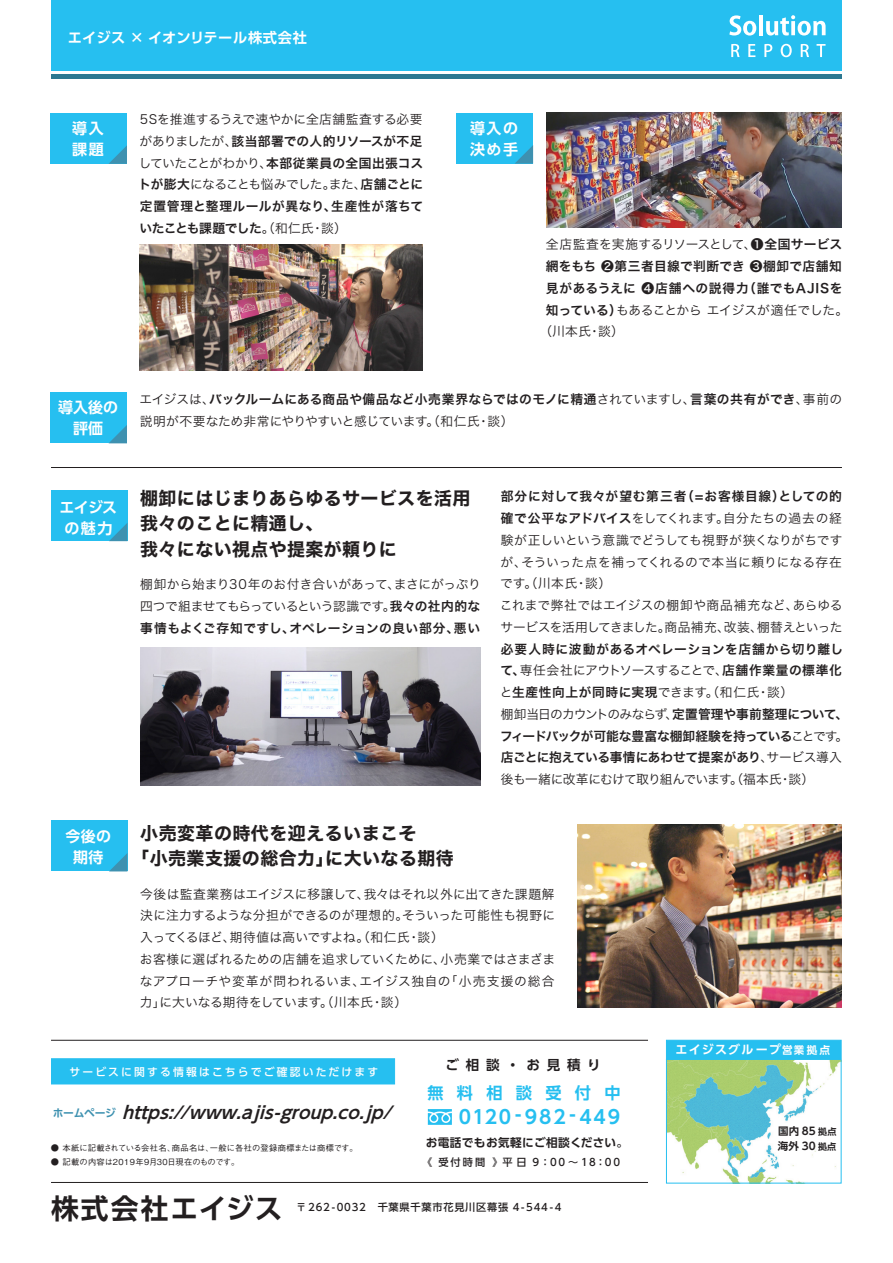
<style>
.page{position:relative;width:893px;height:1263px;background:#fff}
.page>*{position:absolute;margin:0;border:0;box-sizing:border-box;transform-origin:0 0}
.t1{font:700 27.75px "UD Shin Go Pro De";letter-spacing:.075em;color:#231f20}
.t2{font:700 18.75px "UD Shin Go Pro De";letter-spacing:.1em;color:#26bff0}
.t3{font:18px/25.5px "Hira Kaku Std W7";letter-spacing:.02em;color:#231f20}
.t4{font:italic 700 16.95px "UD Shin Go Pro De";color:#231f20;scale:1.04 1}
.t5{font:700 16.2px "UD Shin Go Pro De";letter-spacing:.82em;color:#26bff0}
.t6{font:700 15px/21px "UD Shin Go Pro De";letter-spacing:.025em;color:#fff;text-align:center}
.t7{font:700 14.25px "UD Shin Go Pro De";letter-spacing:.025em;color:#fff}
.t8{font:700 13.5px "UD Shin Go Pro De";letter-spacing:.5em;color:#231f20}
.t9{font:12.75px/21.8px "Hira Kaku Std W3";letter-spacing:-.01em;color:#231f20}
.t10{font:12.75px/21.8px "Hira Kaku Std W6";letter-spacing:.02em;color:#231f20}
.t11{font:12.75px/21.8px "Hira Kaku Std W3";letter-spacing:.01em;color:#231f20}
.t12{font:12.75px/21.8px "Hira Kaku Std W3";letter-spacing:-.055em;color:#231f20}
.t13{font:12.75px/21.8px "Hira Kaku Std W6";letter-spacing:-.025em;color:#231f20}
.t14{font:12.75px "Hira Kaku Std W3";letter-spacing:-.05em;color:#231f20}
.t15{font:12.75px "Hira Kaku Std W3";letter-spacing:-.03em;color:#231f20}
.t16{font:12.75px "Hira Kaku Std W6";letter-spacing:.05em;color:#231f20}
.t17{font:700 12px "UD Shin Go Pro De";letter-spacing:.1em;color:#fff}
.t18{font:700 11.7px "UD Shin Go Pro De";letter-spacing:.035em;color:#231f20}
.t19{font:500 10.8px "UD Shin Go Pro";letter-spacing:.2em;color:#fff}
.t20{font:700 10.8px "UD Shin Go Pro De";letter-spacing:-.025em;color:#3e91b0}
.t21{font:700 10.5px/15px "UD Shin Go Pro De";letter-spacing:.01em;color:#231f20}
.t22{font:500 10.2px "UD Shin Go Pro";letter-spacing:.075em;color:#231f20}
.t23{font:500 10.2px "UD Shin Go Pro";letter-spacing:.2em;color:#231f20}
.t24{font:500 8.25px "Gothic BBB Pro";letter-spacing:.01em;color:#231f20}
.s1{font-family:"Hira Kaku Std W3"}
.s2{font-family:"Hira Kaku Std W6"}
.s3{font-size:10.5px}
.s4{font-size:9px}
</style>
<div class="page">
<hr style="left:51px;top:467px;width:791px;height:1px;background:#231f20">
<div style="left:51px;top:113px;width:76px;height:51px;background:#26bff0"></div>
<svg style="left:109px;top:145px;width:18px;height:19px"></svg>
<hr style="left:51px;top:1040px;width:597px;height:1px;background:#231f20">
<hr style="left:51px;top:1182px;width:597px;height:1px;background:#231f20">
<div style="left:51px;top:0;width:791px;height:70px;background:#26bff0"></div>
<hr style="left:51px;top:74px;width:791px;height:4px;background:#2c7891">
<div style="left:51px;top:490px;width:76px;height:51px;background:#26bff0"></div>
<svg style="left:109px;top:523px;width:18px;height:18px"></svg>
<div style="left:51px;top:820px;width:76px;height:51px;background:#26bff0"></div>
<svg style="left:109px;top:853px;width:18px;height:18px"></svg>
<div style="left:457px;top:113px;width:76px;height:51px;background:#26bff0"></div>
<svg style="left:515px;top:145px;width:18px;height:19px"></svg>
<div style="left:51px;top:392px;width:76px;height:51px;background:#26bff0"></div>
<svg style="left:109px;top:425px;width:18px;height:18px"></svg>
<svg style="left:428px;top:1109px;width:24px;height:16px"></svg>
<svg style="left:729px;top:15px;width:27px;height:21px"></svg>
<hr style="left:759px;top:15px;width:4px;height:20px;background:#fff">
<svg style="left:766px;top:15px;width:60px;height:21px"></svg>
<svg style="left:731px;top:44px;width:9px;height:13px"></svg>
<svg style="left:748px;top:44px;width:7px;height:13px"></svg>
<svg style="left:764px;top:44px;width:8px;height:13px"></svg>
<svg style="left:781px;top:44px;width:11px;height:13px"></svg>
<svg style="left:801px;top:44px;width:8px;height:13px"></svg>
<svg style="left:816px;top:44px;width:9px;height:13px"></svg>
<div style="left:666px;top:1040px;width:175px;height:20px;background:#26bff0;border:1px solid #26bff0"></div>
<div style="left:51px;top:1058px;width:344px;height:26px;background:#26bff0;border:1px solid #26bff0"></div>
<img style="left:140px;top:244px;width:283px;height:126px">
<img style="left:547px;top:113px;width:295px;height:114px">
<img style="left:578px;top:825px;width:263px;height:182px">
<img style="left:668px;top:1061px;width:171px;height:120px">
<div style="left:666px;top:1059px;width:175px;height:124px;border:1px solid #26bff0"></div>
<img style="left:140px;top:648px;width:340px;height:137px">
<p class="t7" style="left:68px;top:26px;width:241px">エイジス × イオンリテール株式会社</p>
<p class="t6" style="left:72px;top:117px;width:33px;text-align:left">導入課題</p>
<p class="t9" style="left:140px;top:108px;width:284px">5Sを推進するうえで速やかに全店舗監査する必要</p>
<p class="t10" style="left:139px;top:130px;width:286px"><span class="s1">がありましたが、</span>該当部署での人的リソースが不足<span class="s1">していたことがわかり、</span>本部従業員の全国出張コス</p>
<p class="t14" style="left:139px;top:175px;width:286px"><span class="s2">トが膨大</span>になることも悩みでした。また、<span class="s2">店舗ごとに</span></p>
<p class="t10" style="left:139px;top:196px;width:285px">定置管理と整理ルールが異なり、生産性が落ちていたことも課題でした<span class="s1">。（和仁氏・談）</span></p>
<p class="t6" style="left:470px;top:117px;width:49px;text-align:left">導入の決め手</p>
<p class="t9" style="left:546px;top:234px;width:298px">全店監査を実施するリソースとして、<span class="s2">❶全国サービス</span></p>
<p class="t10" style="left:546px;top:256px;width:298px">網をもち ❷第三者目線で判断でき ❸棚卸で店舗知見があるうえに ❹店舗への説得力（誰でもAJISを</p>
<p class="t9" style="left:540px;top:299px;width:310px;text-indent:6px"><span class="s2">知っている）</span>もあることから エイジスが適任でした。（川本氏・談）</p>
<p class="t6" style="left:58px;top:397px;width:62px">導入後の評価</p>
<p class="t6" style="left:60px;top:496px;width:59px">エイジスの魅力</p>
<p class="t6" style="left:66px;top:826px;width:47px">今後の期待</p>
<p class="t10" style="left:139px;top:389px;width:704px"><span class="s1">エイジスは、</span>バックルームにある商品や備品など小売業界ならではのモノに精通<span class="s1">されていますし、</span>言葉の共有ができ<span class="s1">、事前の</span></p>
<p class="t15" style="left:140px;top:412px;width:375px">説明が不要なため非常にやりやすいと感じています。（和仁氏・談）</p>
<h3 class="t3" style="left:140px;top:486px;width:332px">棚卸にはじまりあらゆるサービスを活用我々のことに精通し、<br>我々にない視点や提案が頼りに</h3>
<p class="t9" style="left:140px;top:573px;width:342px">棚卸から始まり30年のお付き合いがあって、まさにがっぷり四つで組ませてもらっているという認識です。<span class="s2">我々の社内的な</span></p>
<p class="t10" style="left:140px;top:617px;width:341px">事情もよくご存知ですし、オペレーションの良い部分、悪い</p>
<h3 class="t3" style="left:131px;top:821px;width:324px;text-indent:9px">小売変革の時代を迎えるいまこそ<br>「小売業支援の総合力」に大いなる期待</h3>
<p class="t16" style="left:501px;top:487px;width:343px">部分に対して我々が望む第三者（=お客様目線）としての的</p>
<p class="t9" style="left:500px;top:507px;width:344px"><span class="s2">確で公平なアドバイス</span>をしてくれます。自分たちの過去の経験が正しいという意識でどうしても視野が狭くなりがちですが、そういった点を補ってくれるので本当に頼りになる存在です。（川本氏・談）<br>これまで弊社ではエイジスの棚卸や商品補充など、あらゆるサービスを活用してきました。商品補充、改装、棚替えといった</p>
<p class="t10" style="left:501px;top:638px;width:344px">必要人時に波動があるオペレーションを店舗から切り離し</p>
<p class="t12" style="left:500px;top:660px;width:350px"><span class="s2">て、</span>専任会社にアウトソースすることで、<span class="s2">店舗作業量の標準化</span>と<span class="s2">生産性向上が同時に実現</span>できます。（和仁氏・談）<br>棚卸当日のカウントのみならず、<span class="s2">定置管理や事前整理について、</span></p>
<p class="t13" style="left:500px;top:725px;width:350px">フィードバックが可能な豊富な棚卸経験を持っている<span class="s1">ことです。</span>店ごとに抱えている事情にあわせて提案があり<span class="s1">、サービス導入</span></p>
<p class="t14" style="left:501px;top:770px;width:315px">後も一緒に改革にむけて取り組んでいます。（福本氏・談）</p>
<p class="t11" style="left:140px;top:883px;width:417px">今後は監査業務はエイジスに移譲して、我々はそれ以外に出てきた課題解決に注力するような分担ができるのが理想的。そういった可能性も視野に入ってくるほど、期待値は高いですよね。（和仁氏・談）<br>お客様に選ばれるための店舗を追求していくために、小売業ではさまざまなアプローチや変革が問われるいま、エイジス独自の「小売支援の総合力」に大いなる期待をしています。（川本氏・談）</p>
<p class="t17" style="left:675px;top:1040px;width:156px">エイジスグループ<span class="s3">営業拠点</span></p>
<p class="t19" style="left:69px;top:1063px;width:310px">サービスに関する情報はこちらでご確認いただけます</p>
<p class="t8" style="left:445px;top:1054px;width:157px">ご相談・お見積り</p>
<p class="t5" style="left:427px;top:1080px;width:195px">無料相談受付中</p>
<p class="t18" style="left:426px;top:1133px;width:204px">お電話でもお気軽にご相談ください。</p>
<h3 class="t4" style="left:122px;top:1098px;width:267px">https://www.ajis-group.co.jp/</h3>
<p class="t20" style="left:53px;top:1104px;width:65px">ホームページ</p>
<h2 class="t2" style="left:459px;top:1102px;width:163px">0120-982-449</h2>
<p class="t24" style="left:51px;top:1141px;width:309px">● 本紙に記載されている会社名、商品名は、一般に各社の登録商標または商標です。</p>
<p class="t24" style="left:51px;top:1155px;width:195px">● 記載の内容は2019年9月30日現在のものです。　</p>
<p class="t22" style="left:296px;top:1198px;width:267px">〒262-0032　千葉県千葉市花見川区幕張 4-544-4</p>
<p class="t23" style="left:422px;top:1153px;width:199px">《受付時間 》平日 9：00 ～ 18：00</p>
<h1 class="t1" style="left:51px;top:1186px;width:233px">株式会社エイジス</h1>
<p class="t21" style="left:778px;top:1123px;width:60px">国内 85 <span class="s4">拠点</span>海外 30 <span class="s4">拠点</span></p>
</div>
